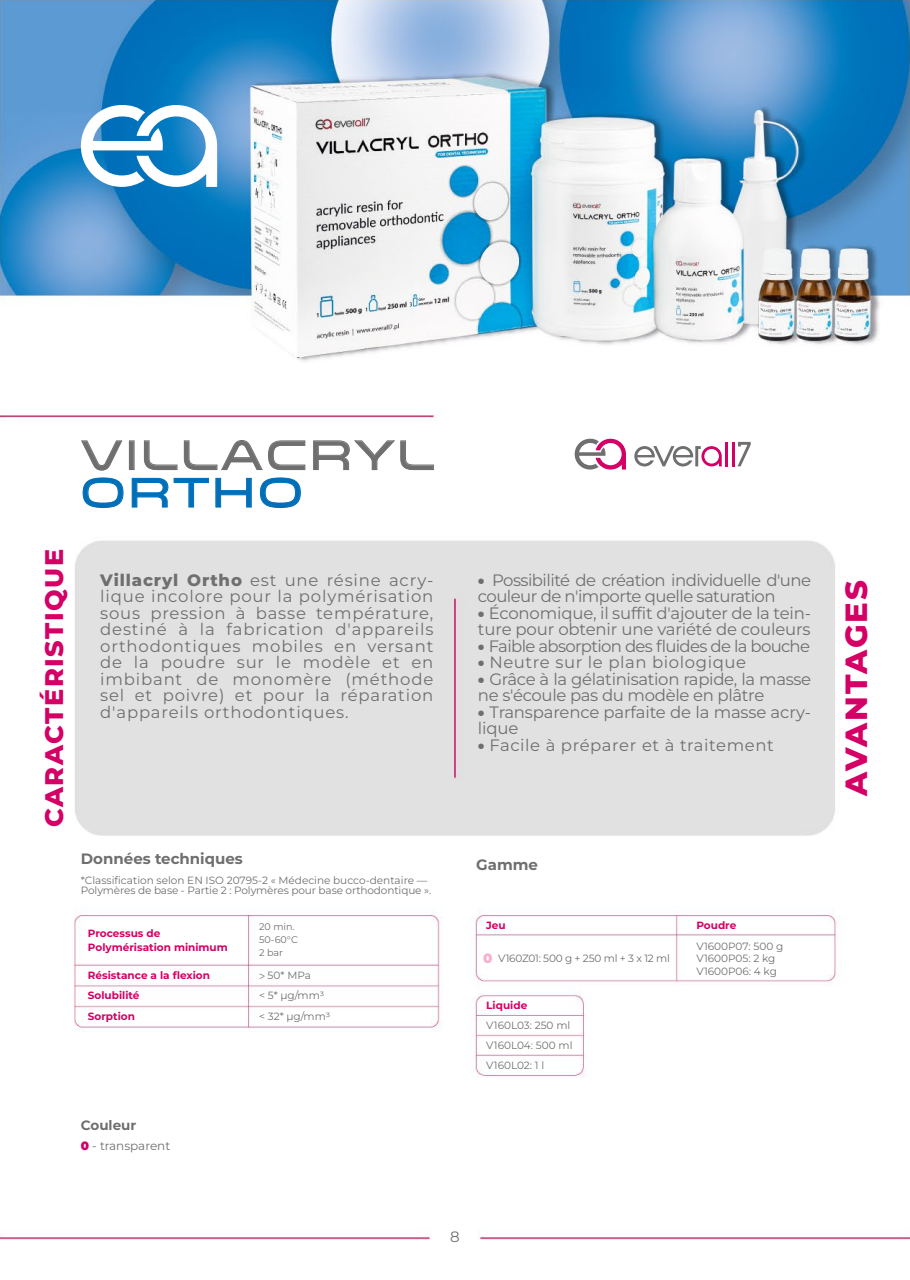
<style>
.page{position:relative;width:910px;height:1280px;background:#fff}
.page>*{position:absolute;margin:0;border:0;box-sizing:border-box;transform-origin:0 0}
.t1{font:42px "Venera 700";letter-spacing:.07em;color:#706f6f}
.t2{font:42px "Venera 700";letter-spacing:.07em;color:#006fb9}
.t3{font:800 30.75px "Montserrat";letter-spacing:.06em;color:#d40065}
.t4{font:800 25.5px "Montserrat";letter-spacing:.06em;color:#d40065}
.t5{font:16.5px/16.5px "Montserrat";letter-spacing:-.015em;color:#706f6f}
.t6{font:16.5px "Montserrat";letter-spacing:.035em;color:#706f6f}
.t7{font:16.5px "Montserrat";letter-spacing:-.04em;color:#706f6f}
.t8{font:700 15px "Montserrat";color:#706f6f}
.t9{font:15px "Montserrat";color:#706f6f}
.t10{font:700 13.5px "Montserrat";color:#706f6f}
.t11{font:12px "Montserrat";color:#706f6f}
.t12{font:10.5px/20.4px "Montserrat";color:#706f6f}
.t13{font:700 10.5px/20.5px "Montserrat";color:#d40065}
.t14{font:10.5px "Montserrat";letter-spacing:-.02em;color:#706f6f}
.t15{font:9.6px/13.2px "Montserrat";color:#706f6f}
.s1{font-weight:800}
.s2{font-weight:900}
.s3{font-family:"Myriad Pro"}
.s4{font-weight:900;font-size:13.5px;color:#d40065}
.s5{font-weight:900;color:#d40065}
</style>
<div class="page">
<img style="left:0;top:0;width:910px;height:1240px">
<svg style="left:80px;top:439px;width:43px;height:32px"></svg>
<div style="left:129px;top:440px;width:6px;height:30px;border:1px solid #706f6f"></div>
<svg style="left:143px;top:439px;width:163px;height:32px"></svg>
<svg style="left:313px;top:439px;width:121px;height:32px"></svg>
<svg style="left:82px;top:477px;width:42px;height:31px"></svg>
<svg style="left:131px;top:477px;width:78px;height:31px"></svg>
<svg style="left:215px;top:477px;width:37px;height:31px"></svg>
<svg style="left:259px;top:477px;width:42px;height:31px"></svg>
<svg style="left:575px;top:439px;width:51px;height:31px"></svg>
<hr style="left:725px;top:442px;width:3px;height:24px;background:#d40065">
<hr style="left:731px;top:442px;width:3px;height:24px;background:#d40065">
<svg style="left:737px;top:442px;width:14px;height:24px"></svg>
<svg style="left:634px;top:446px;width:88px;height:20px"></svg>
<svg style="left:81px;top:105px;width:136px;height:82px"></svg>
<h1 class="t1" style="left:81px;top:430px;width:355px">VILLACRYL</h1>
<h1 class="t2" style="left:81px;top:467px;width:223px">ORTHO</h1>
<h3 class="t4" style="left:35px;top:827px;width:279px;rotate:-90deg">CARACTÉRISTIQUE</h3>
<p class="t5" style="left:100px;top:571px;width:335px;text-align:justify"><span class="s1">Villacryl Ortho</span> est une résine acry&shy;lique incolore pour la polymérisation sous pression à basse température, destiné à la fabrication d'appareils orthodontiques mobiles en versant de la poudre sur le modèle et en imbibant de monomère (méthode sel et poivre) et pour la réparation d'appareils orthodontiques.</p>
<p class="t5" style="left:478px;top:571px;width:335px"><span class="s2">•</span> Possibilité de création individuelle d'une couleur de n'importe quelle saturation</p>
<p class="t5" style="left:478px;top:604px;width:335px"><span class="s2">•</span> Économique, il suffit d'ajouter de la tein&shy;ture pour obtenir une variété de couleurs</p>
<p class="t7" style="left:478px;top:634px;width:334px"><span class="s2">•</span> Faible absorption des fluides de la bouche</p>
<p class="t6" style="left:478px;top:651px;width:270px"><span class="s2">•</span> Neutre sur le plan biologique</p>
<p class="t5" style="left:478px;top:670px;width:335px"><span class="s2">•</span> Grâce à la gélatinisation rapide, la masse ne s'écoule pas du modèle en plâtre</p>
<p class="t5" style="left:478px;top:703px;width:335px"><span class="s2">•</span> Transparence parfaite de la masse acry&shy;lique</p>
<p class="t6" style="left:478px;top:733px;width:297px"><span class="s2">•</span> Facile à préparer et à traitement</p>
<p class="t8" style="left:81px;top:848px;width:164px">Données techniques</p>
<p class="t12" style="left:81px;top:874px;width:352px;line-height:10.5px">*Classification selon EN ISO 20795-2 « Médecine bucco-dentaire —<br>Polymères de base - Partie 2 : Polymères pour base orthodontique ».</p>
<p class="t13" style="left:88px;top:926px;width:141px;line-height:13.2px">Processus de<br>Polymérisation minimum</p>
<p class="t13" style="left:88px;top:964px;width:124px">Résistance a la flexion<br>Solubilité<br>Sorption</p>
<p class="t15" style="left:259px;top:920px;width:40px">20 min.<br>50-60°C<br>2 bar</p>
<p class="t12" style="left:259px;top:964px;width:73px"><span class="s3">&gt;</span> 50* MPa<br>&lt; 5* μg/mm3 &lt; 32* μg/mm3</p>
<p class="t8" style="left:476px;top:854px;width:63px">Gamme</p>
<p class="t13" style="left:486px;top:915px;width:21px">Jeu</p>
<p class="t14" style="left:483px;top:951px;width:188px"><span class="s4">0</span> V160Z01: 500 g + 250 ml + 3 x 12 ml</p>
<p class="t13" style="left:486px;top:995px;width:43px">Liquide</p>
<p class="t12" style="left:486px;top:1014px;width:88px">V160L03: 250 ml<br>V160L04: 500 ml<br>V160L02: 1 l</p>
<p class="t13" style="left:696px;top:915px;width:41px">Poudre</p>
<p class="t12" style="left:696px;top:939px;width:88px;line-height:12.6px">V1600P07: 500 g<br>V1600P05: 2 kg<br>V1600P06: 4 kg</p>
<p class="t10" style="left:81px;top:1116px;width:57px">Couleur</p>
<p class="t11" style="left:81px;top:1137px;width:91px"><span class="s5">0</span> - transparent</p>
<p class="t9" style="left:450px;top:1227px;width:11px">8</p>
<h2 class="t3" style="left:834px;top:796px;width:217px;rotate:-90deg">AVANTAGES</h2>
</div>
